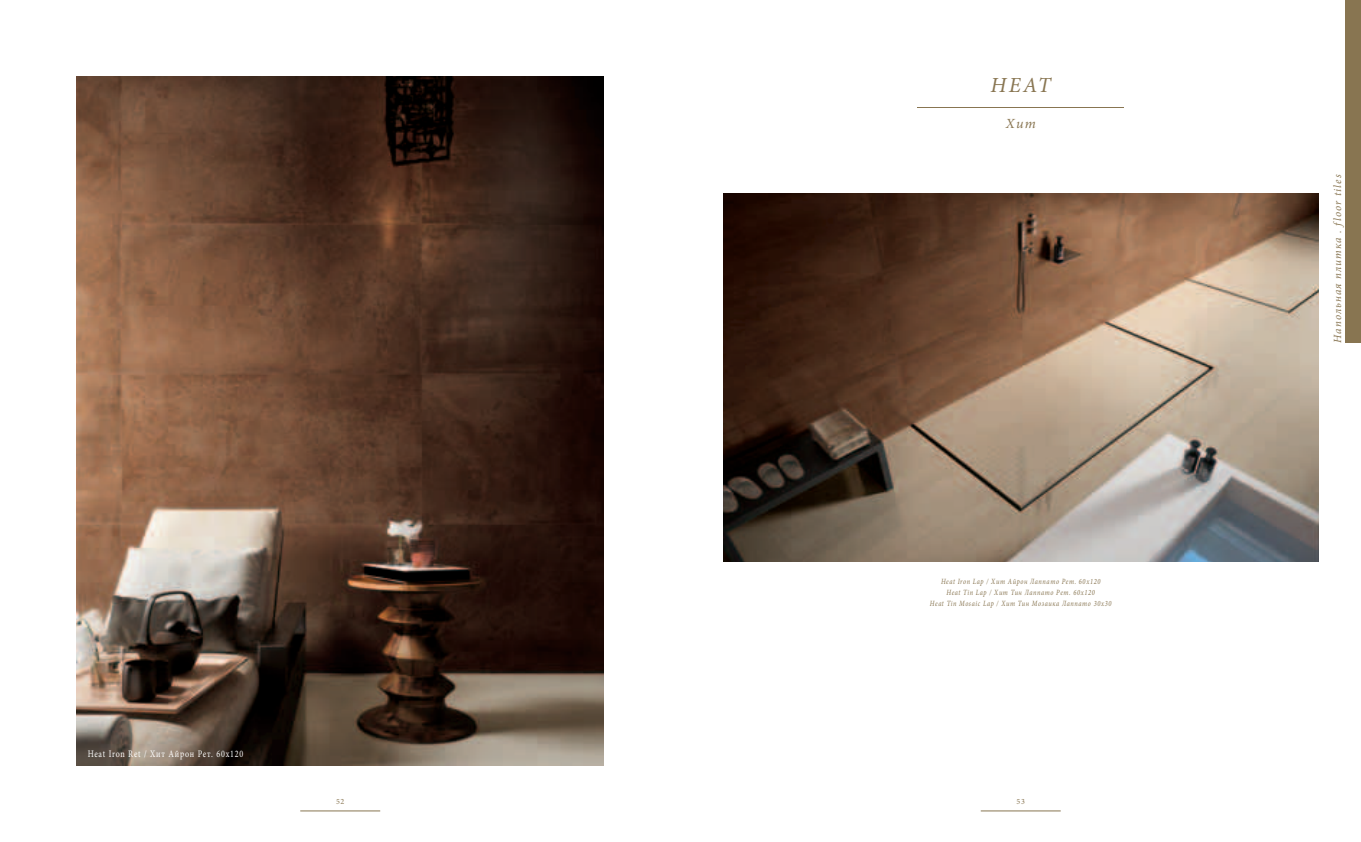
<style>
.page{position:relative;width:1361px;height:842px;background:#fff}
.page>*{position:absolute;margin:0;border:0;box-sizing:border-box;transform-origin:0 0}
.t1{font:italic 21.5px "Minion Pro";color:#887551}
.t2{font:italic 14px "Minion Pro";color:#887551}
.t3{font:italic 11px "Minion Pro";letter-spacing:.1em;color:#887551}
.t4{font:10px "Minion Pro";letter-spacing:.1em;color:#fff;scale:.8 1}
.t5{font:italic 8px/10.8px "Minion Pro";letter-spacing:.095em;color:#887551;text-align:center;scale:.8 1}
.t6{font:8px "Minion Pro";color:#887551}
</style>
<div class="page">
<img style="left:723px;top:194px;width:595px;height:367px">
<img style="left:77px;top:77px;width:527px;height:688px">
<div style="left:1345px;top:0;width:16px;height:343px;background:#887551"></div>
<hr style="left:917px;top:107px;width:207px;height:1px;background:#887551">
<hr style="left:300px;top:811px;width:80px;height:1px;background:#887551">
<hr style="left:981px;top:811px;width:79px;height:1px;background:#887551">
<h1 class="t1" style="left:990px;top:77px;width:62px">HEAT</h1>
<h2 class="t2" style="left:1005px;top:118px;width:32px">Хит</h2>
<p class="t4" style="left:88px;top:750px;width:196px">Heat Iron Ret / Хит Айрон Рет. 60x120</p>
<p class="t5" style="left:930px;top:577px;width:228px">Heat Iron Lap / Хит Айрон Лаппато Рет. 60x120<br>Heat Tin Lap / Хит Тин Лаппато Рет. 60x120<br>Heat Tin Mosaic Lap / Хит Тин Мозаика Лаппато 30x30</p>
<p class="t6" style="left:336px;top:799px;width:10px">52</p>
<p class="t6" style="left:1016px;top:799px;width:10px">53</p>
<h3 class="t3" style="left:1333px;top:343px;width:170px;rotate:-90deg">Haпoльнaя плиткa . floor tiles</h3>
</div>
